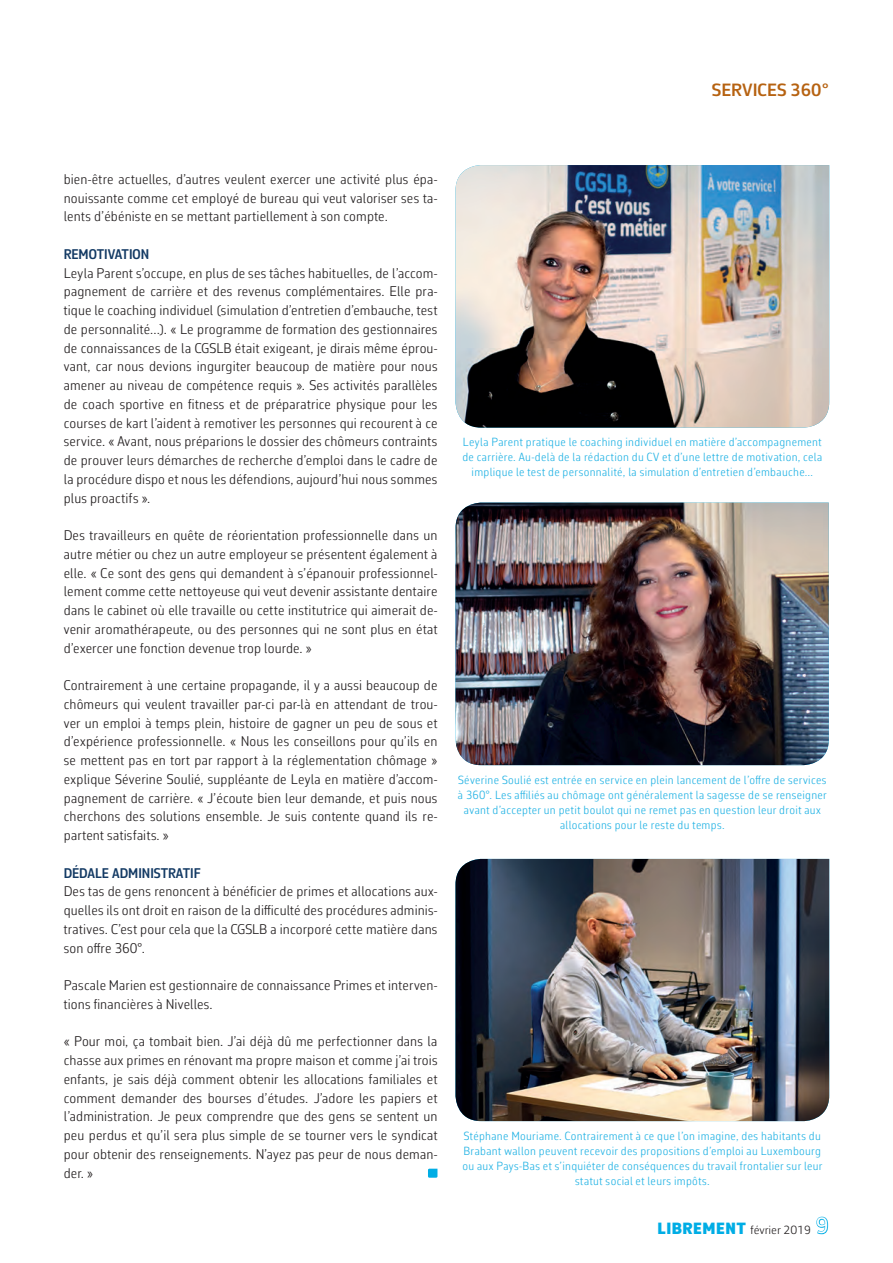
<style>
.page{position:relative;width:893px;height:1263px;background:#fff}
.page>*{position:absolute;margin:0;border:0;box-sizing:border-box;transform-origin:0 0}
.t1{font:600 18px "Corbeau Pro";color:#b66211}
.t2{font:300 14.25px/18.8px "Corbeau Con Pro";letter-spacing:.01em;color:#231f20;text-align:justify}
.t3{font:600 14.25px "Corbeau Con Pro";color:#133a64}
.t4{font:300 12px/15px "Corbeau Con Pro";letter-spacing:.025em;color:#21b2e4;text-align:center}
.t5{font:300 12px "Corbeau Pro";color:#231f20}
.s1{font-weight:900;font-size:16.5px;color:#00ade5}
.s2{font-weight:400;font-size:22.5px;color:#fff}
</style>
<div class="page">
<svg style="left:816px;top:1216px;width:13px;height:19px"></svg>
<svg style="left:428px;top:1169px;width:9px;height:9px"></svg>
<img style="left:455px;top:859px;width:374px;height:262px">
<img style="left:455px;top:503px;width:374px;height:262px">
<img style="left:455px;top:165px;width:374px;height:263px">
<p class="t1" style="left:712px;top:78px;width:119px">SERVICES 360°</p>
<p class="t2" style="left:64px;top:169px;width:375px">bien-être actuelles, d’autres veulent exercer une activité plus épa&shy;nouissante comme cet employé de bureau qui veut valoriser ses ta&shy;lents d’ébéniste en se mettant partiellement à son compte.</p>
<p class="t3" style="left:64px;top:244px;width:87px">REMOTIVATION</p>
<p class="t2" style="left:64px;top:263px;width:375px">Leyla Parent s’occupe, en plus de ses tâches habituelles, de l’accom&shy;pagnement de carrière et des revenus complémentaires. Elle pra&shy;tique le coaching individuel (simulation d’entretien d’embauche, test de personnalité…). « Le programme de formation des gestionnaires de connaissances de la CGSLB était exigeant, je dirais même éprou&shy;vant, car nous devions ingurgiter beaucoup de matière pour nous amener au niveau de compétence requis ». Ses activités parallèles de coach sportive en fitness et de préparatrice physique pour les courses de kart l’aident à remotiver les personnes qui recourent à ce service. « Avant, nous préparions le dossier des chômeurs contraints de prouver leurs démarches de recherche d’emploi dans le cadre de la procédure dispo et nous les défendions, aujourd’hui nous sommes plus proactifs ».</p>
<p class="t2" style="left:64px;top:526px;width:375px">Des travailleurs en quête de réorientation professionnelle dans un autre métier ou chez un autre employeur se présentent également à elle. « Ce sont des gens qui demandent à s’épanouir professionnel&shy;lement comme cette nettoyeuse qui veut devenir assistante dentaire dans le cabinet où elle travaille ou cette institutrice qui aimerait de&shy;venir aromathérapeute, ou des personnes qui ne sont plus en état d’exercer une fonction devenue trop lourde. »</p>
<p class="t2" style="left:64px;top:676px;width:375px">Contrairement à une certaine propagande, il y a aussi beaucoup de chômeurs qui veulent travailler par-ci par-là en attendant de trou&shy;ver un emploi à temps plein, histoire de gagner un peu de sous et d’expérience professionnelle. « Nous les conseillons pour qu’ils en se mettent pas en tort par rapport à la réglementation chômage » explique Séverine Soulié, suppléante de Leyla en matière d’accom&shy;pagnement de carrière. « J’écoute bien leur demande, et puis nous cherchons des solutions ensemble. Je suis contente quand ils re&shy;partent satisfaits. »</p>
<p class="t3" style="left:64px;top:863px;width:138px">DÉDALE ADMINISTRATIF</p>
<p class="t2" style="left:64px;top:882px;width:375px">Des tas de gens renoncent à bénéficier de primes et allocations aux&shy;quelles ils ont droit en raison de la difficulté des procédures adminis&shy;tratives. C’est pour cela que la CGSLB a incorporé cette matière dans son offre 360°.</p>
<p class="t2" style="left:64px;top:976px;width:375px">Pascale Marien est gestionnaire de connaissance Primes et interven&shy;tions financières à Nivelles.</p>
<p class="t2" style="left:64px;top:1032px;width:375px">« Pour moi, ça tombait bien. J’ai déjà dû me perfectionner dans la chasse aux primes en rénovant ma propre maison et comme j’ai trois enfants, je sais déjà comment obtenir les allocations familiales et comment demander des bourses d’études. J’adore les papiers et l’administration. Je peux comprendre que des gens se sentent un peu perdus et qu’il sera plus simple de se tourner vers le syndicat pour obtenir des renseignements. N’ayez pas peur de nous deman&shy;der. »</p>
<p class="t4" style="left:462px;top:435px;width:361px">Leyla Parent pratique le coaching individuel en matière d’accompagnement de carrière. Au-delà de la rédaction du CV et d’une lettre de motivation, cela implique le test de personnalité, la simulation d’entretien d’embauche…</p>
<p class="t4" style="left:458px;top:772px;width:370px">Séverine Soulié est entrée en service en plein lancement de l’offre de services à 360°. Les affiliés au chômage ont généralement la sagesse de se renseigner avant d’accepter un petit boulot qui ne remet pas en question leur droit aux allocations pour le reste du temps.</p>
<p class="t4" style="left:462px;top:1128px;width:361px">Stéphane Mouriame. Contrairement à ce que l’on imagine, des habitants du Brabant wallon peuvent recevoir des propositions d’emploi au Luxembourg ou aux Pays-Bas et s’inquiéter de conséquences du travail frontalier sur leur statut social et leurs impôts.</p>
<p class="t5" style="left:657px;top:1222px;width:173px"><span class="s1">LIBREMENT</span> février 2019 <span class="s2">9</span></p>
</div>
